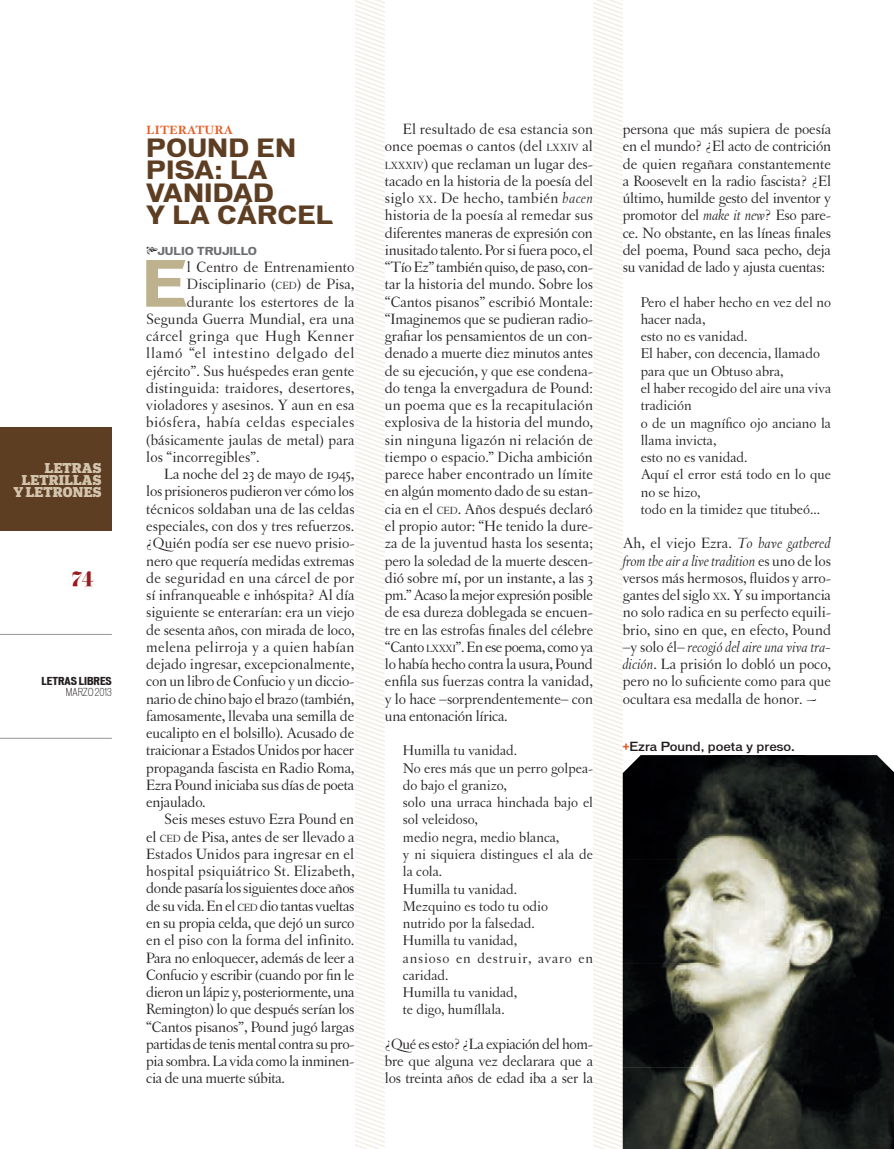
<style>
.page{position:relative;width:894px;height:1149px;background:#fff}
.page>*{position:absolute;margin:0;border:0;box-sizing:border-box;transform-origin:0 0}
.t1{font:700 60.6px "Vonnes";color:#beb28e}
.t2{font:700 24px/22.5px "Vonnes";letter-spacing:.01em;color:#5e3e23}
.t3{font:18px "Eloquent JF";color:#981a1e}
.t4{font:15.75px/17.2px "Letras Oldstyle";letter-spacing:-.01em;color:#231f20;text-align:justify}
.t5{font:15.75px "Letras Oldstyle";letter-spacing:.015em;color:#231f20}
.t6{font:15.75px "Letras Oldstyle";letter-spacing:.03em;color:#231f20}
.t7{font:15.75px "Letras Oldstyle";letter-spacing:.01em;color:#231f20}
.t8{font:15.75px "Letras Oldstyle";letter-spacing:.02em;color:#231f20}
.t9{font:15.75px "Letras Oldstyle";letter-spacing:.04em;color:#231f20}
.t10{font:15px/17.2px "Letras Oldstyle";color:#231f20}
.t11{font:900 13.5px/12px "Popular";letter-spacing:.015em;color:#d3c4ae;text-align:right;scale:.95 1}
.t12{font:500 12px "Vonnes";color:#231f20}
.t13{font:700 12px "Hoefler Txt";letter-spacing:.01em;color:#e45e24}
.t14{font:700 10.5px "Vonnes";letter-spacing:-.005em;color:#6c6d70}
.t15{font:700 expanded 10.5px "Vonnes";color:#231f20}
.t16{font:300 condensed 10.5px "Vonnes";color:#231f20}
.s1{font-size:10.95px}
.s2{font-style:italic}
.s3{font-weight:700;font-size:13.5px;color:#e15b25}
</style>
<div class="page">
<svg style="left:355px;top:0;width:30px;height:1148px"></svg>
<svg style="left:593px;top:0;width:29px;height:1148px"></svg>
<div style="left:0;top:427px;width:112px;height:104px;background:#5e3e23"></div>
<hr style="left:0;top:634px;width:112px;height:1px;background:#939598">
<hr style="left:0;top:738px;width:112px;height:1px;background:#939598">
<img style="left:622px;top:755px;width:271px;height:393px">
<img style="left:622px;top:773px;width:1px;height:356px">
<p class="t11" style="left:13px;top:461px;width:94px">LETRAS<br>LETRILLAS<br>Y LETRONES</p>
<p class="t3" style="left:72px;top:567px;width:23px">74</p>
<p class="t15" style="left:41px;top:675px;width:72px">LETRAS LIBRES</p>
<p class="t16" style="left:66px;top:685px;width:47px">MARZO 2013</p>
<p class="t13" style="left:146px;top:121px;width:88px">LITERATURA</p>
<h2 class="t2" style="left:146px;top:136px;width:188px">POUND EN<br>PISA: LA<br>VANIDAD<br>Y LA CÁRCEL</h2>
<p class="t14" style="left:157px;top:245px;width:101px">JULIO TRUJILLO</p>
<h1 class="t1" style="left:142px;top:247px;width:47px">E</h1>
<p class="t4" style="left:187px;top:258px;width:169px">l Centro de Entrenamiento</p>
<p class="t4" style="left:187px;top:276px;width:169px">Disciplinario (<span class="s1">CED</span>) de Pisa,</p>
<p class="t4" style="left:187px;top:293px;width:169px">durante los estertores de la</p>
<p class="t4" style="left:146px;top:310px;width:210px">Segunda Guerra Mundial, era una</p>
<p class="t6" style="left:146px;top:327px;width:209px">cárcel gringa que Hugh Kenner</p>
<p class="t9" style="left:146px;top:344px;width:210px">llamó “el intestino delgado del</p>
<p class="t4" style="left:146px;top:362px;width:210px">ejército”. Sus huéspedes eran gente</p>
<p class="t5" style="left:146px;top:379px;width:209px">distinguida: traidores, desertores,</p>
<p class="t4" style="left:146px;top:396px;width:210px">violadores y asesinos. Y aun en esa</p>
<p class="t6" style="left:146px;top:413px;width:210px">biósfera, había celdas especiales</p>
<p class="t4" style="left:146px;top:431px;width:210px">(básicamente jaulas de metal) para</p>
<p class="t4" style="left:146px;top:448px;width:115px">los “incorregibles”.</p>
<p class="t4" style="left:164px;top:465px;width:192px">La noche del 23 de mayo de 1945,</p>
<p class="t4" style="left:146px;top:483px;width:209px">los prisioneros pudieron ver cómo los</p>
<p class="t4" style="left:146px;top:500px;width:210px">técnicos soldaban una de las celdas</p>
<p class="t4" style="left:146px;top:517px;width:209px">especiales, con dos y tres refuerzos.</p>
<p class="t4" style="left:146px;top:534px;width:210px">¿Quién podía ser ese nuevo prisio-</p>
<p class="t4" style="left:146px;top:552px;width:209px">nero que requería medidas extremas</p>
<p class="t5" style="left:146px;top:569px;width:210px">de seguridad en una cárcel de por</p>
<p class="t4" style="left:146px;top:586px;width:210px">sí infranqueable e inhóspita? Al día</p>
<p class="t4" style="left:146px;top:603px;width:210px">siguiente se enterarían: era un viejo</p>
<p class="t4" style="left:146px;top:621px;width:210px">de sesenta años, con mirada de loco,</p>
<p class="t8" style="left:146px;top:637px;width:210px">melena pelirroja y a quien habían</p>
<p class="t4" style="left:146px;top:655px;width:209px">dejado ingresar, excepcionalmente,</p>
<p class="t4" style="left:146px;top:672px;width:209px">con un libro de Confucio y un diccio-</p>
<p class="t4" style="left:146px;top:690px;width:209px">nario de chino bajo el brazo (también,</p>
<p class="t4" style="left:146px;top:707px;width:209px">famosamente, llevaba una semilla de</p>
<p class="t4" style="left:146px;top:724px;width:209px">eucalipto en el bolsillo). Acusado de</p>
<p class="t4" style="left:146px;top:741px;width:209px">traicionar a Estados Unidos por hacer</p>
<p class="t4" style="left:146px;top:759px;width:210px">propaganda fascista en Radio Roma,</p>
<p class="t4" style="left:146px;top:776px;width:209px">Ezra Pound iniciaba sus días de poeta</p>
<p class="t4" style="left:146px;top:793px;width:61px">enjaulado.</p>
<p class="t4" style="left:164px;top:810px;width:191px">Seis meses estuvo Ezra Pound en</p>
<p class="t4" style="left:146px;top:828px;width:210px">el <span class="s1">CED</span> de Pisa, antes de ser llevado a</p>
<p class="t4" style="left:146px;top:845px;width:209px">Estados Unidos para ingresar en el</p>
<p class="t7" style="left:146px;top:862px;width:210px">hospital psiquiátrico St. Elizabeth,</p>
<p class="t4" style="left:146px;top:879px;width:210px">donde pasaría los siguientes doce años</p>
<p class="t4" style="left:146px;top:897px;width:210px">de su vida. En el <span class="s1">CED</span> dio tantas vueltas</p>
<p class="t4" style="left:146px;top:914px;width:210px">en su propia celda, que dejó un surco</p>
<p class="t4" style="left:146px;top:931px;width:210px">en el piso con la forma del infinito.</p>
<p class="t4" style="left:146px;top:948px;width:210px">Para no enloquecer, además de leer a</p>
<p class="t4" style="left:146px;top:966px;width:210px">Confucio y escribir (cuando por fin le</p>
<p class="t4" style="left:146px;top:983px;width:210px">dieron un lápiz y, posteriormente, una</p>
<p class="t4" style="left:146px;top:1000px;width:210px">Remington) lo que después serían los</p>
<p class="t4" style="left:146px;top:1017px;width:209px">“Cantos pisanos”, Pound jugó largas</p>
<p class="t4" style="left:146px;top:1035px;width:210px">partidas de tenis mental contra su pro-</p>
<p class="t4" style="left:146px;top:1052px;width:209px">pia sombra. La vida como la inminen-</p>
<p class="t4" style="left:146px;top:1069px;width:140px">cia de una muerte súbita.</p>
<p class="t4" style="left:385px;top:120px;width:210px;text-indent:18px">El resultado de esa estancia son once poemas o cantos (del <span class="s1">LXXIV</span> al <span class="s1">LXXXIV</span>) que reclaman un lugar des&shy;tacado en la historia de la poesía del siglo <span class="s1">XX</span>. De hecho, también <span class="s2">hacen </span>historia de la poesía al remedar sus diferentes maneras de expresión con inusitado talento. Por si fuera poco, el “Tío Ez” también quiso, de paso, con&shy;tar la historia del mundo. Sobre los “Cantos pisanos” escribió Montale: “Imaginemos que se pudieran radio&shy;grafiar los pensamientos de un con&shy;denado a muerte diez minutos antes de su ejecución, y que ese condena&shy;do tenga la envergadura de Pound: un poema que es la recapitulación explosiva de la historia del mundo, sin ninguna ligazón ni relación de tiempo o espacio.” Dicha ambición parece haber encontrado un límite en algún momento dado de su estan&shy;cia en el <span class="s1">CED</span>. Años después declaró el propio autor: “He tenido la dure&shy;za de la juventud hasta los sesenta; pero la soledad de la muerte descen&shy;dió sobre mí, por un instante, a las 3 pm.” Acaso la mejor expresión posible de esa dureza doblegada se encuen&shy;tre en las estrofas finales del célebre “Canto <span class="s1">LXXXI</span>”. En ese poema, como ya lo había hecho contra la usura, Pound enfila sus fuerzas contra la vanidad, y lo hace –sorprendentemente– con una entonación lírica.</p>
<p class="t10" style="left:403px;top:742px;width:192px">Humilla tu vanidad.<br>No eres más que un perro golpea&shy;do bajo el granizo,<br>solo una urraca hinchada bajo el sol veleidoso,<br>medio negra, medio blanca,<br>y ni siquiera distingues el ala de la cola.<br>Humilla tu vanidad.<br>Mezquino es todo tu odio nutrido por la falsedad.<br>Humilla tu vanidad,<br>ansioso en destruir, avaro en caridad.<br>Humilla tu vanidad,<br>te digo, humíllala.</p>
<p class="t4" style="left:385px;top:1035px;width:210px">¿Qué es esto? ¿La expiación del hom&shy;bre que alguna vez declarara que a los treinta años de edad iba a ser la</p>
<p class="t4" style="left:622px;top:120px;width:210px">persona que más supiera de poesía en el mundo? ¿El acto de contrición de quien regañara constantemente a Roosevelt en la radio fascista? ¿El último, humilde gesto del inventor y promotor del <span class="s2">make it new</span>? Eso pare&shy;ce. No obstante, en las líneas finales del poema, Pound saca pecho, deja su vanidad de lado y ajusta cuentas:</p>
<p class="t10" style="left:640px;top:293px;width:192px">Pero el haber hecho en vez del no hacer nada,<br>esto no es vanidad.<br>El haber, con decencia, llamado para que un Obtuso abra,<br>el haber recogido del aire una viva tradición<br>o de un magnífico ojo anciano la llama invicta,<br>esto no es vanidad.<br>Aquí el error está todo en lo que no se hizo,<br>todo en la timidez que titubeó...</p>
<p class="t4" style="left:622px;top:534px;width:210px">Ah, el viejo Ezra. <span class="s2">To have gathered from the air a live tradition</span> es uno de los versos más hermosos, fluidos y arro&shy;gantes del siglo <span class="s1">XX</span>. Y su importancia no solo radica en su perfecto equili&shy;brio, sino en que, en efecto, Pound –y solo él– <span class="s2">recogió del aire una viva tra&shy;dición</span>. La prisión lo dobló un poco, pero no lo suficiente como para que ocultara esa medalla de honor. ~</p>
<p class="t12" style="left:622px;top:739px;width:174px"><span class="s3">+</span>Ezra Pound, poeta y preso.</p>
</div>
